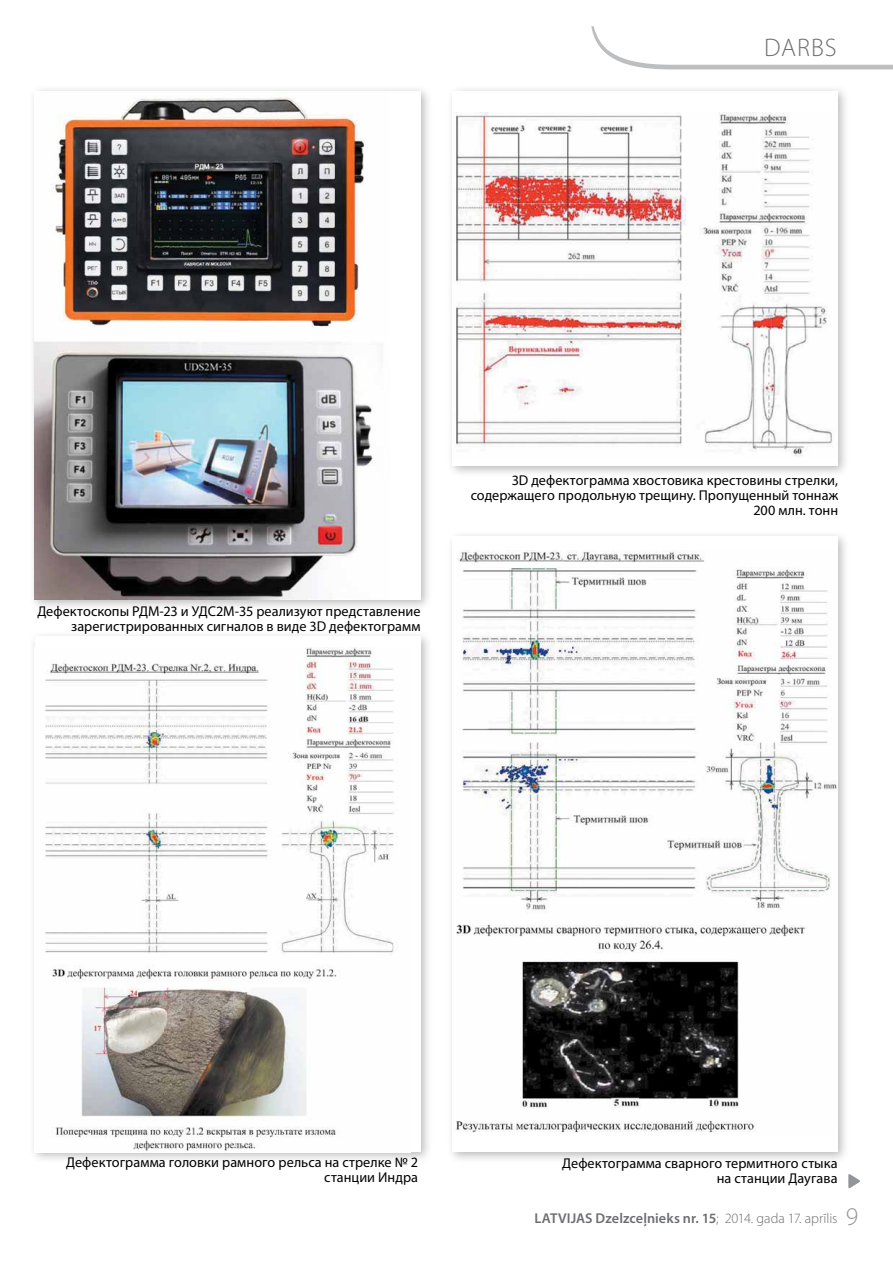
<style>
.page{position:relative;width:893px;height:1263px;background:#fff}
.page>*{position:absolute;margin:0;border:0;box-sizing:border-box;transform-origin:0 0}
.t1{font:300 25.5px "Myriad Pro";letter-spacing:.035em;color:#6d6e71}
.t2{font:14.25px/15px "Myriad Pro";letter-spacing:.005em;color:#000;text-align:right}
.t3{font:600 14.25px "Myriad Pro";letter-spacing:.005em;color:#6d6e71}
.s1{font-weight:300}
.s2{font-weight:300;font-size:25.5px;color:#939598}
</style>
<div class="page">
<svg style="left:591px;top:26px;width:302px;height:43px"></svg>
<div style="left:29px;top:630px;width:403px;height:534px;background:#000;opacity:.27"></div>
<div style="left:35px;top:636px;width:385px;height:516px;background:#fff"></div>
<img style="left:45px;top:648px;width:349px;height:503px">
<div style="left:447px;top:530px;width:403px;height:634px;background:#000;opacity:.27"></div>
<div style="left:453px;top:536px;width:385px;height:615px;background:#fff"></div>
<img style="left:456px;top:550px;width:381px;height:583px">
<div style="left:447px;top:85px;width:403px;height:392px;background:#000;opacity:.27"></div>
<div style="left:453px;top:91px;width:385px;height:375px;background:#fff"></div>
<img style="left:456px;top:113px;width:376px;height:343px">
<div style="left:29px;top:85px;width:403px;height:526px;background:#000;opacity:.27"></div>
<div style="left:35px;top:91px;width:385px;height:508px;background:#fff"></div>
<img style="left:35px;top:97px;width:338px;height:502px">
<svg style="left:848px;top:1174px;width:12px;height:15px"></svg>
<h1 class="t1" style="left:764px;top:32px;width:74px">DARBS</h1>
<p class="t2" style="left:37px;top:603px;width:385px">Дефектоскопы РДМ-23 и УДС2М-35 реализуют представление зарегистрированных сигналов в виде 3D дефектограмм</p>
<p class="t2" style="left:471px;top:472px;width:369px">3D дефектограмма хвостовика крестовины стрелки, содержащего продольную трещину. Пропущенный тоннаж<br>200 млн. тонн</p>
<p class="t2" style="left:66px;top:1154px;width:353px">Дефектограмма головки рамного рельса на стрелке № 2 станции Индра</p>
<p class="t2" style="left:562px;top:1155px;width:277px">Дефектограмма сварного термитного стыка на станции Даугава</p>
<p class="t3" style="left:535px;top:1209px;width:325px">LATVIJAS Dzelzceļnieks nr. 15<span class="s1">; 2014. gada 17. aprīlis</span> <span class="s2">9</span></p>
</div>
